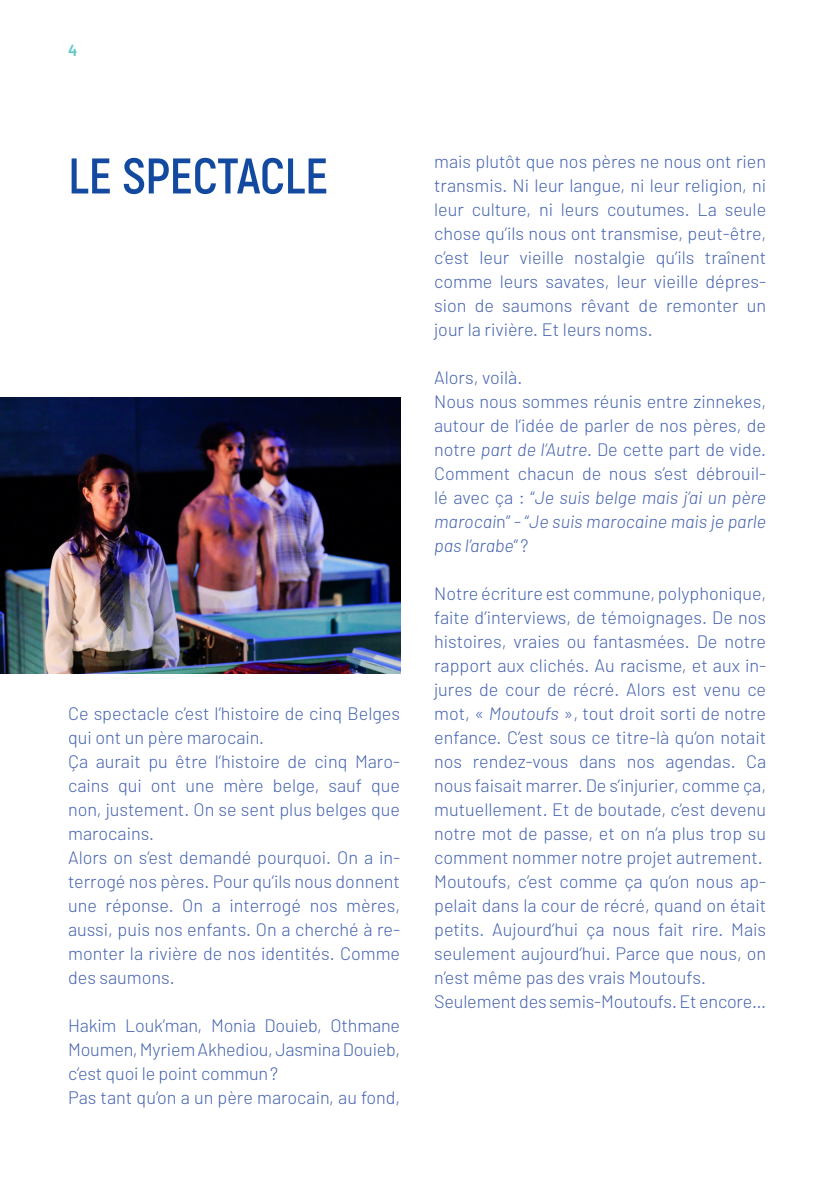
<style>
.page{position:relative;width:840px;height:1191px;background:#fff}
.page>*{position:absolute;margin:0;border:0;box-sizing:border-box;transform-origin:0 0}
.t1{font:700 50px "Akrobat";color:#13499f}
.t2{font:300 18px/24px "Barlow";color:#4462ae}
.t3{font:600 16px "Barlow";color:#5ec6c8}
.s1{font-style:italic}
</style>
<div class="page">
<img style="left:0;top:397px;width:400px;height:276px">
<p class="t3" style="left:68px;top:40px;width:11px">4</p>
<h1 class="t1" style="left:68px;top:145px;width:261px">LE SPECTACLE</h1>
<p class="t2" style="left:68px;top:701px;width:333px">Ce spectacle c’est l’histoire de cinq Belges qui ont un père marocain.<br>Ça aurait pu être l’histoire de cinq Maro&shy;cains qui ont une mère belge, sauf que non, justement. On se sent plus belges que marocains.<br>Alors on s’est demandé pourquoi. On a in&shy;terrogé nos pères. Pour qu’ils nous donnent une réponse. On a interrogé nos mères, aussi, puis nos enfants. On a cherché à re&shy;monter la rivière de nos identités. Comme des saumons.</p>
<p class="t2" style="left:68px;top:1013px;width:333px">Hakim Louk’man, Monia Douieb, Othmane Moumen, Myriem Akhediou, Jasmina Douieb, c’est quoi le point commun?<br>Pas tant qu’on a un père marocain, au fond,</p>
<p class="t2" style="left:434px;top:149px;width:333px;text-align:justify">mais plutôt que nos pères ne nous ont rien transmis. Ni leur langue, ni leur religion, ni leur culture, ni leurs coutumes. La seule chose qu’ils nous ont transmise, peut-être, c’est leur vieille nostalgie qu’ils traînent comme leurs savates, leur vieille dépres&shy;sion de saumons rêvant de remonter un jour la rivière. Et leurs noms.</p>
<p class="t2" style="left:434px;top:365px;width:333px">Alors, voilà.<br>Nous nous sommes réunis entre zinnekes, autour de l’idée de parler de nos pères, de notre <span class="s1">part de l’Autre</span>. De cette part de vide.<br>Comment chacun de nous s’est débrouil&shy;lé avec ça : “<span class="s1">Je suis belge mais j’ai un père marocai</span>n” - “<span class="s1">Je suis marocaine mais je parle pas l’arabe</span>” ?</p>
<p class="t2" style="left:434px;top:581px;width:333px">Notre écriture est commune, polyphonique, faite d’interviews, de témoignages. De nos histoires, vraies ou fantasmées. De notre rapport aux clichés. Au racisme, et aux in&shy;jures de cour de récré. Alors est venu ce mot, « <span class="s1">Moutoufs</span> », tout droit sorti de notre enfance. C’est sous ce titre-là qu’on notait nos rendez-vous dans nos agendas. Ca nous faisait marrer. De s’injurier, comme ça, mutuellement. Et de boutade, c’est devenu notre mot de passe, et on n’a plus trop su comment nommer notre projet autrement.<br>Moutoufs, c’est comme ça qu’on nous ap&shy;pelait dans la cour de récré, quand on était petits. Aujourd’hui ça nous fait rire. Mais seulement aujourd’hui. Parce que nous, on n’est même pas des vrais Moutoufs.<br>Seulement des semis-Moutoufs. Et encore…</p>
</div>
